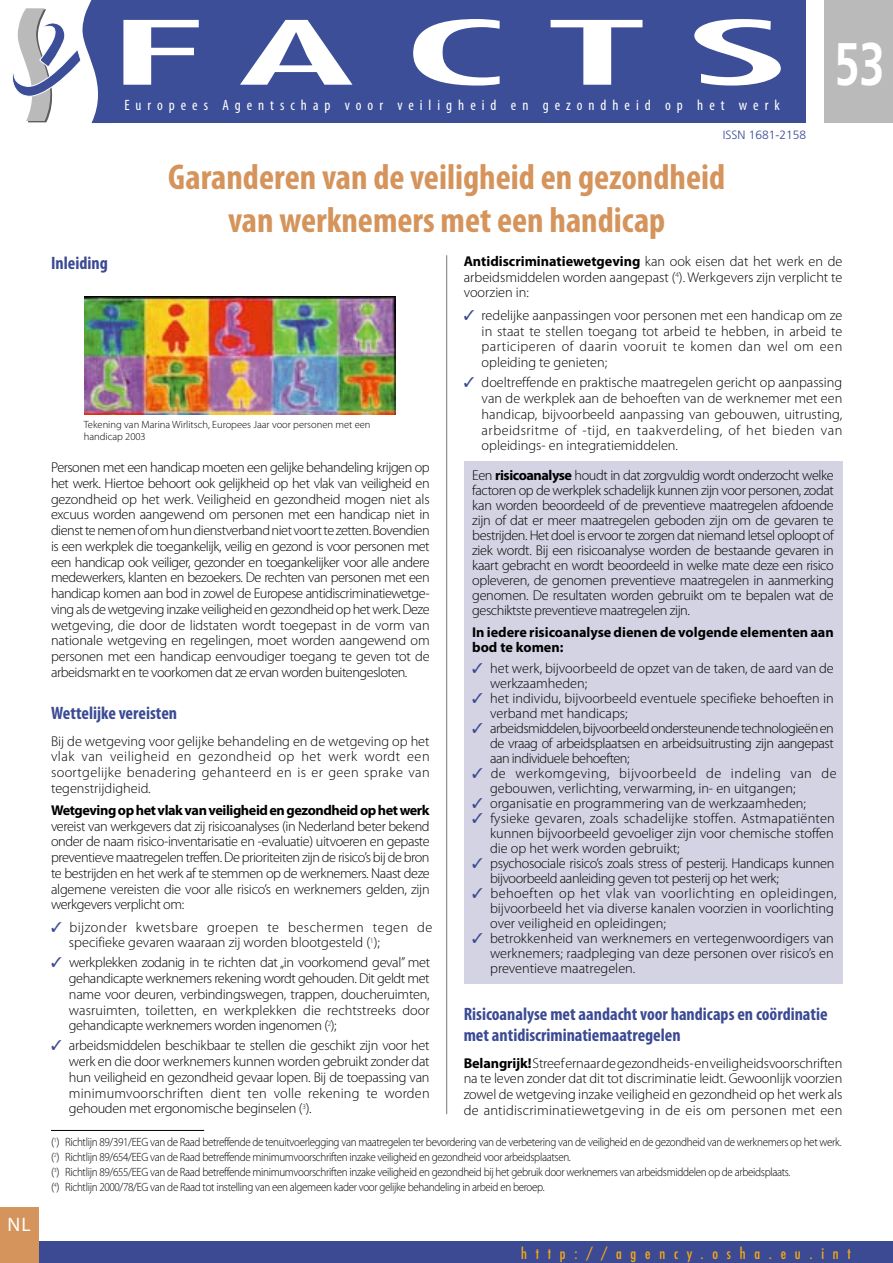
<style>
.page{position:relative;width:893px;height:1263px;background:#fff}
.page>*{position:absolute;margin:0;border:0;box-sizing:border-box;transform-origin:0 0}
.t1{font:condensed 85.95px "Futura";letter-spacing:.17em;color:#fff;scale:3.23 1}
.t2{font:700 60px "Frutiger";color:#fff;scale:.75 1}
.t3{font:700 condensed 36px/43.2px "Myriad Pro";color:#d5945b;text-align:center}
.t4{font:19.5px "Myriad Pro";color:#fff}
.t5{font:700 condensed 18px/21px "Myriad Pro";color:#3b4a93}
.t6{font:condensed 15px "Myriad Pro";letter-spacing:.4em;color:#fff}
.t7{font:condensed 15px "Futura";letter-spacing:.585em;color:#f4a717}
.t8{font:300 14.25px/15.8px "Myriad Pro";color:#000;text-align:justify}
.t9{font:700 14.25px/15px "Myriad Pro";letter-spacing:-.01em;color:#000}
.t10{font:700 14.25px "Myriad Pro";letter-spacing:-.03em;color:#000}
.t11{font:300 12px/15px "Myriad Pro";letter-spacing:-.03em;color:#000}
.t12{font:300 12px "Frutiger";color:#3b4a93}
.t13{font:300 10.5px/12.6px "Myriad Pro";color:#000}
.s1{font-weight:700}
</style>
<div class="page">
<div style="left:100px;top:0;width:705px;height:123px;background:#3b4e97"></div>
<svg style="left:12px;top:0;width:88px;height:123px"></svg>
<div style="left:824px;top:0;width:68px;height:123px;background:#bababa"></div>
<div style="left:0;top:1242px;width:892px;height:21px;background:#3b4a93"></div>
<div style="left:0;top:1208px;width:38px;height:55px;background:#d5945b"></div>
<hr style="left:446px;top:255px;width:1px;height:859px;background:#777">
<div style="left:463px;top:461px;width:379px;height:523px;background:#d4d3e4"></div>
<hr style="left:51px;top:1130px;width:153px;height:1px;background:#000">
<img style="left:85px;top:297px;width:311px;height:118px">
<h3 class="t4" style="left:8px;top:1217px;width:25px">NL</h3>
<h1 class="t1" style="left:106px;top:13px;width:212px">FACTS</h1>
<p class="t6" style="left:124px;top:100px;width:656px">Europees Agentschap voor veiligheid en gezondheid op het werk</p>
<p class="t12" style="left:722px;top:130px;width:85px">ISSN 1681-2158</p>
<h3 class="t3" style="left:168px;top:159px;width:558px">Garanderen van de veiligheid en gezondheid van werknemers met een handicap</h3>
<h2 class="t2" style="left:834px;top:40px;width:68px">53</h2>
<p class="t5" style="left:51px;top:254px;width:58px">Inleiding</p>
<p class="t13" style="left:84px;top:419px;width:288px">Tekening van Marina Wirlitsch, Europees Jaar voor personen met een handicap 2003</p>
<p class="t8" style="left:51px;top:461px;width:380px">Personen met een handicap moeten een gelijke behandeling krijgen op het werk. Hiertoe behoort ook gelijkheid op het vlak van veiligheid en gezondheid op het werk. Veiligheid en gezondheid mogen niet als excuus worden aangewend om personen met een handicap niet in dienst te nemen of om hun dienstverband niet voort te zetten. Bovendien is een werkplek die toegankelijk, veilig en gezond is voor personen met een handicap ook veiliger, gezonder en toegankelijker voor alle andere medewerkers, klanten en bezoekers. De rechten van personen met een handicap komen aan bod in zowel de Europese antidiscriminatiewetge&shy;ving als de wetgeving inzake veiligheid en gezondheid op het werk. Deze wetgeving, die door de lidstaten wordt toegepast in de vorm van nationale wetgeving en regelingen, moet worden aangewend om personen met een handicap eenvoudiger toegang te geven tot de arbeidsmarkt en te voorkomen dat ze ervan worden buitengesloten.</p>
<p class="t5" style="left:51px;top:704px;width:128px">Wettelijke vereisten</p>
<p class="t8" style="left:51px;top:734px;width:380px">Bij de wetgeving voor gelijke behandeling en de wetgeving op het vlak van veiligheid en gezondheid op het werk wordt een soortgelijke benadering gehanteerd en is er geen sprake van tegenstrijdigheid.</p>
<p class="t10" style="left:51px;top:805px;width:380px">Wetgeving op het vlak van veiligheid en gezondheid op het werk</p>
<p class="t8" style="left:51px;top:819px;width:380px">vereist van werkgevers dat zij risicoanalyses (in Nederland beter bekend onder de naam risico-inventarisatie en -evaluatie) uitvoeren en gepaste preventieve maatregelen treffen. De prioriteiten zijn de risico’s bij de bron te bestrijden en het werk af te stemmen op de werknemers. Naast deze algemene vereisten die voor alle risico’s en werknemers gelden, zijn werkgevers verplicht om:</p>
<p class="t8" style="left:69px;top:920px;width:365px">bijzonder kwetsbare groepen te beschermen tegen de specifieke gevaren waaraan zij worden blootgesteld (<sup>1</sup>);</p>
<p class="t8" style="left:69px;top:956px;width:362px">werkplekken zodanig in te richten dat „in voorkomend geval” met gehandicapte werknemers rekening wordt gehouden. Dit geldt met name voor deuren, verbindingswegen, trappen, doucheruimten, wasruimten, toiletten, en werkplekken die rechtstreeks door gehandicapte werknemers worden ingenomen (<sup>2</sup>);</p>
<p class="t8" style="left:69px;top:1039px;width:362px">arbeidsmiddelen beschikbaar te stellen die geschikt zijn voor het werk en die door werknemers kunnen worden gebruikt zonder dat hun veiligheid en gezondheid gevaar lopen. Bij de toepassing van minimumvoorschriften dient ten volle rekening te worden gehouden met ergonomische beginselen (<sup>3</sup>).</p>
<p class="t8" style="left:463px;top:254px;width:380px"><span class="s1">Antidiscriminatiewetgeving</span> kan ook eisen dat het werk en de arbeidsmiddelen worden aangepast (<sup>4</sup>). Werkgevers zijn verplicht te voorzien in:</p>
<p class="t8" style="left:481px;top:308px;width:362px">redelijke aanpassingen voor personen met een handicap om ze in staat te stellen toegang tot arbeid te hebben, in arbeid te participeren of daarin vooruit te komen dan wel om een opleiding te genieten;</p>
<p class="t8" style="left:481px;top:376px;width:362px">doeltreffende en praktische maatregelen gericht op aanpassing van de werkplek aan de behoeften van de werknemer met een handicap, bijvoorbeeld aanpassing van gebouwen, uitrusting, arbeidsritme of -tijd, en taakverdeling, of het bieden van opleidings- en integratiemiddelen.</p>
<p class="t8" style="left:472px;top:469px;width:363px;line-height:15px">Een <span class="s1">risicoanalyse</span> houdt in dat zorgvuldig wordt onderzocht welke factoren op de werkplek schadelijk kunnen zijn voor personen, zodat kan worden beoordeeld of de preventieve maatregelen afdoende zijn of dat er meer maatregelen geboden zijn om de gevaren te bestrijden. Het doel is ervoor te zorgen dat niemand letsel oploopt of ziek wordt. Bij een risicoanalyse worden de bestaande gevaren in kaart gebracht en wordt beoordeeld in welke mate deze een risico opleveren, de genomen preventieve maatregelen in aanmerking genomen. De resultaten worden gebruikt om te bepalen wat de geschiktste preventieve maatregelen zijn.</p>
<p class="t9" style="left:472px;top:626px;width:363px">In iedere risicoanalyse dienen de volgende elementen aan bod te komen:</p>
<p class="t8" style="left:490px;top:662px;width:348px;line-height:15px;text-align:left">het werk, bijvoorbeeld de opzet van de taken, de aard van de werkzaamheden;<br>het individu, bijvoorbeeld eventuele specifieke behoeften in verband met handicaps;<br>arbeidsmiddelen, bijvoorbeeld ondersteunende technologieën en de vraag of arbeidsplaatsen en arbeidsuitrusting zijn aangepast aan individuele behoeften;<br>de werkomgeving, bijvoorbeeld de indeling van de gebouwen, verlichting, verwarming, in- en uitgangen; organisatie en programmering van de werkzaamheden; fysieke gevaren, zoals schadelijke stoffen. Astmapatiënten kunnen bijvoorbeeld gevoeliger zijn voor chemische stoffen die op het werk worden gebruikt;<br>psychosociale risico’s zoals stress of pesterij. Handicaps kunnen bijvoorbeeld aanleiding geven tot pesterij op het werk; behoeften op het vlak van voorlichting en opleidingen, bijvoorbeeld het via diverse kanalen voorzien in voorlichting over veiligheid en opleidingen;<br>betrokkenheid van werknemers en vertegenwoordigers van werknemers; raadpleging van deze personen over risico’s en preventieve maatregelen.</p>
<p class="t5" style="left:463px;top:1005px;width:365px">Risicoanalyse met aandacht voor handicaps en coördinatie met antidiscriminatiemaatregelen</p>
<p class="t8" style="left:463px;top:1056px;width:380px"><span class="s1">Belangrijk!</span> Streef ernaar de gezondheids- en veiligheidsvoorschriften na te leven zonder dat dit tot discriminatie leidt. Gewoonlijk voorzien zowel de wetgeving inzake veiligheid en gezondheid op het werk als de antidiscriminatiewetgeving in de eis om personen met een</p>
<p class="t11" style="left:51px;top:1135px;width:792px">(<sup>1</sup>) Richtlijn 89/391/EEG van de Raad betreffende de tenuitvoerlegging van maatregelen ter bevordering van de verbetering van de veiligheid en de gezondheid van de werknemers op het werk. (<sup>2</sup>) Richtlijn 89/654/EEG van de Raad betreffende minimumvoorschriften inzake veiligheid en gezondheid voor arbeidsplaatsen.<br>(<sup>3</sup>) Richtlijn 89/655/EEG van de Raad betreffende minimumvoorschriften inzake veiligheid en gezondheid bij het gebruik door werknemers van arbeidsmiddelen op de arbeidsplaats.<br>(<sup>4</sup>) Richtlijn 2000/78/EG van de Raad tot instelling van een algemeen kader voor gelijke behandeling in arbeid en beroep.</p>
<p class="t7" style="left:521px;top:1247px;width:331px">http://agency.osha.eu.int</p>
</div>
